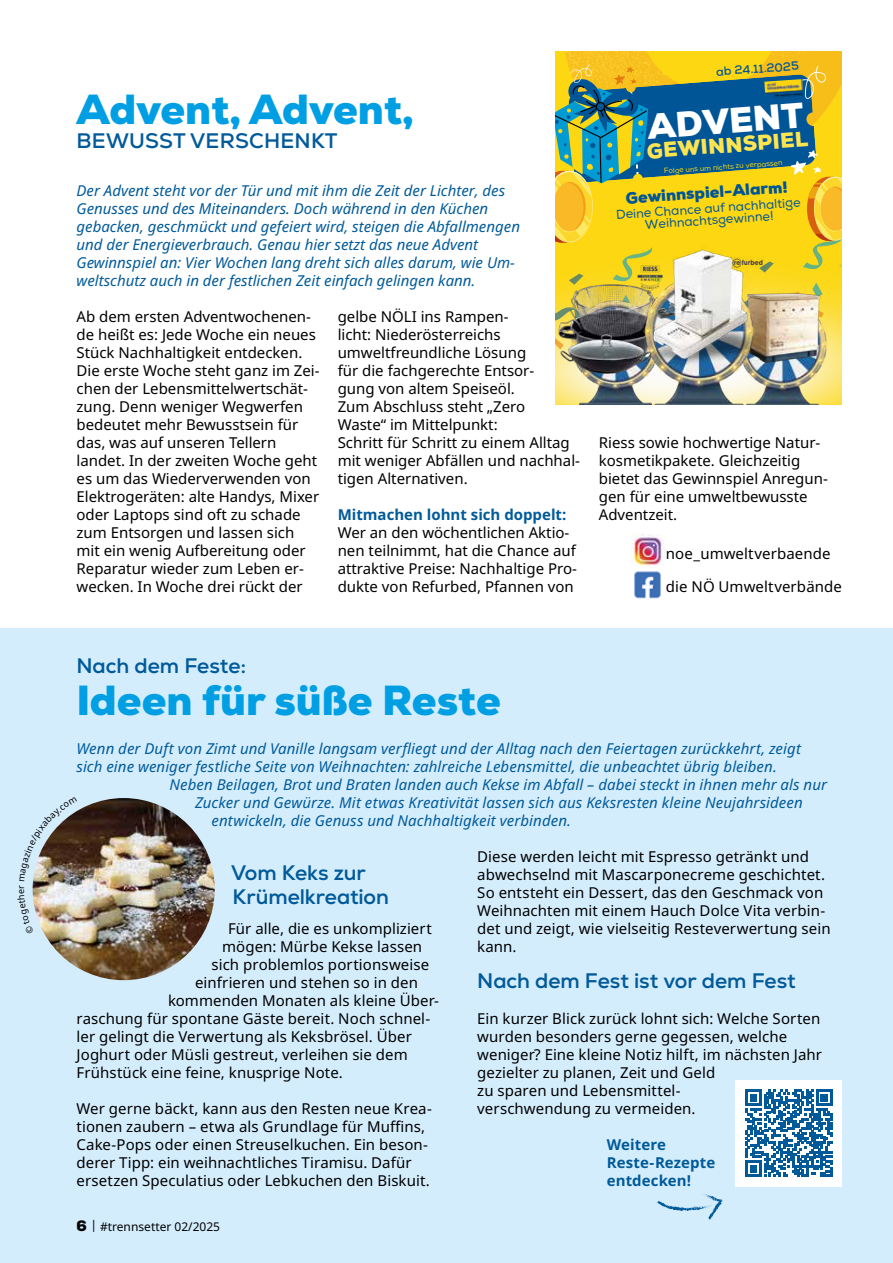
<style>
.page{position:relative;width:893px;height:1263px;background:#fff}
.page>*{position:absolute;margin:0;border:0;box-sizing:border-box;transform-origin:0 0}
.t1{font:900 42px "Nexa";color:#009fe3}
.t2{font:900 35.55px "Nexa";color:#fff}
.t3{font:900 21.3px "Nexa";color:#fee450}
.t4{font:700 21px/24px "Nexa";color:#005a9a}
.t5{font:900 16.35px "Nexa";color:#005597}
.t6{font:15px/18px "Noto Sans";color:#000}
.t7{font:italic 15px/18px "Noto Sans";color:#005a9a}
.t8{font:700 15px/18px "Noto Sans";color:#005a9a}
.t9{font:12.75px/11.7px "Nexa";color:#005597;text-align:center}
.t10{font:12px "Noto Sans";color:#000}
.t11{font:700 12px "Nexa";color:#005597}
.t12{font:7.35px "Nexa";color:#fdd711}
.s1{font-family:"Nexa";font-weight:900;font-size:15px}
</style>
<div class="page">
<div style="left:0;top:628px;width:893px;height:635px;background:#d4edfc"></div>
<img style="left:555px;top:349px;width:287px;height:56px">
<svg style="left:555px;top:51px;width:287px;height:298px;background:#a6aa46"></svg>
<img style="left:569px;top:381px;width:73px;height:24px">
<img style="left:756px;top:299px;width:73px;height:106px">
<img style="left:764px;top:79px;width:40px;height:19px">
<img style="left:764px;top:286px;width:61px;height:81px">
<img style="left:555px;top:268px;width:87px;height:50px">
<img style="left:642px;top:292px;width:114px;height:113px">
<img style="left:644px;top:234px;width:120px;height:142px">
<img style="left:555px;top:318px;width:109px;height:63px">
<img style="left:635px;top:263px;width:29px;height:29px">
<img style="left:731px;top:256px;width:33px;height:14px">
<img style="left:33px;top:798px;width:182px;height:182px;border-radius:91px">
<div style="left:736px;top:1080px;width:106px;height:106px;background:#fff"></div>
<svg style="left:745px;top:1089px;width:87px;height:88px"></svg>
<img style="left:631px;top:535px;width:34px;height:64px">
<svg style="left:657px;top:1193px;width:66px;height:27px"></svg>
<img style="left:32px;top:811px;width:45px;height:123px">
<h1 class="t1" style="left:77px;top:82px;width:339px">Advent, Advent,</h1>
<h3 class="t4" style="left:77px;top:129px;width:262px">BEWUSST VERSCHENKT</h3>
<p class="t7" style="left:77px;top:182px;width:445px">Der Advent steht vor der Tür und mit ihm die Zeit der Lichter, des Genusses und des Miteinanders. Doch während in den Küchen gebacken, geschmückt und gefeiert wird, steigen die Abfallmengen und der Energieverbrauch. Genau hier setzt das neue Advent Gewinnspiel an: Vier Wochen lang dreht sich alles darum, wie Um&shy;weltschutz auch in der festlichen Zeit einfach gelingen kann.</p>
<p class="t6" style="left:77px;top:308px;width:245px">Ab dem ersten Adventwochenen&shy;de heißt es: Jede Woche ein neues<br>Stück Nachhaltigkeit entdecken.<br>Die erste Woche steht ganz im Zei&shy;chen der Lebensmittelwertschät&shy;zung. Denn weniger Wegwerfen bedeutet mehr Bewusstsein für das, was auf unseren Tellern landet. In der zweiten Woche geht es um das Wiederverwenden von<br>Elektrogeräten: alte Handys, Mixer oder Laptops sind oft zu schade zum Entsorgen und lassen sich mit ein wenig Aufbereitung oder<br>Reparatur wieder zum Leben er&shy;wecken. In Woche drei rückt der</p>
<p class="t6" style="left:338px;top:308px;width:244px">gelbe NÖLI ins Rampen-<br>licht: Niederösterreichs umweltfreundliche Lösung<br>für die fachgerechte Entsor-<br>gung von altem Speiseöl.<br>Zum Abschluss steht „Zero<br>Waste“ im Mittelpunkt:<br>Schritt für Schritt zu einem Alltag mit weniger Abfällen und nachhal&shy;tigen Alternativen.</p>
<p class="t8" style="left:338px;top:506px;width:230px">Mitmachen lohnt sich doppelt:</p>
<p class="t6" style="left:338px;top:524px;width:241px">Wer an den wöchentlichen Aktio&shy;nen teilnimmt, hat die Chance auf attraktive Preise: Nachhaltige Pro&shy;dukte von Refurbed, Pfannen von</p>
<p class="t11" style="left:716px;top:64px;width:84px;rotate:-4deg">ab 24.11.2025</p>
<h2 class="t2" style="left:646px;top:104px;width:158px;rotate:-4deg">ADVENT</h2>
<h3 class="t3" style="left:646px;top:137px;width:163px;rotate:-4deg">GEWINNSPIEL</h3>
<p class="t5" style="left:625px;top:187px;width:164px;rotate:-4deg">Gewinnspiel-Alarm!</p>
<p class="t12" style="left:664px;top:167px;width:120px;rotate:-4deg">Folge uns um nichts zu verpassen</p>
<p class="t9" style="left:616px;top:209px;width:186px;rotate:-4deg">Deine Chance auf nachhaltige<br>Weihnachtsgewinne!</p>
<p class="t6" style="left:599px;top:434px;width:231px">Riess sowie hochwertige Natur&shy;kosmetikpakete. Gleichzeitig bietet das Gewinnspiel Anregun&shy;gen für eine umweltbewusste<br>Adventzeit.</p>
<p class="t6" style="left:666px;top:545px;width:166px">noe_umweltverbaende</p>
<p class="t6" style="left:666px;top:578px;width:177px">die NÖ Umweltverbände</p>
<h3 class="t4" style="left:77px;top:654px;width:171px">Nach dem Feste:</h3>
<h1 class="t1" style="left:77px;top:673px;width:426px">Ideen für süße Reste</h1>
<p class="t7" style="left:77px;top:740px;width:726px">Wenn der Duft von Zimt und Vanille langsam verfliegt und der Alltag nach den Feiertagen zurückkehrt, zeigt</p>
<p class="t7" style="left:77px;top:758px;width:702px">sich eine weniger festliche Seite von Weihnachten: zahlreiche Lebensmittel, die unbeachtet übrig bleiben.</p>
<p class="t7" style="left:170px;top:776px;width:659px">Neben Beilagen, Brot und Braten landen auch Kekse im Abfall – dabei steckt in ihnen mehr als nur</p>
<p class="t7" style="left:195px;top:794px;width:609px">Zucker und Gewürze. Mit etwas Kreativität lassen sich aus Keksresten kleine Neujahrsideen</p>
<p class="t7" style="left:212px;top:812px;width:361px">entwickeln, die Genuss und Nachhaltigkeit verbinden.</p>
<h3 class="t4" style="left:231px;top:861px;width:159px">Vom Keks zur<br>Krümelkreation</h3>
<p class="t6" style="left:228px;top:920px;width:205px">Für alle, die es unkompliziert</p>
<p class="t6" style="left:222px;top:938px;width:202px">mögen: Mürbe Kekse lassen</p>
<p class="t6" style="left:212px;top:956px;width:219px">sich problemlos portionsweise</p>
<p class="t6" style="left:195px;top:974px;width:225px">einfrieren und stehen so in den</p>
<p class="t6" style="left:168px;top:992px;width:273px">kommenden Monaten als kleine Über-</p>
<p class="t6" style="left:77px;top:1010px;width:355px">raschung für spontane Gäste bereit. Noch schnel-</p>
<p class="t6" style="left:77px;top:1028px;width:337px">ler gelingt die Verwertung als Keksbrösel. Über</p>
<p class="t6" style="left:77px;top:1046px;width:333px">Joghurt oder Müsli gestreut, verleihen sie dem</p>
<p class="t6" style="left:77px;top:1064px;width:268px">Frühstück eine feine, knusprige Note.</p>
<p class="t6" style="left:77px;top:1100px;width:357px">Wer gerne bäckt, kann aus den Resten neue Krea&shy;tionen zaubern – etwa als Grundlage für Muffins, Cake-Pops oder einen Streuselkuchen. Ein beson&shy;derer Tipp: ein weihnachtliches Tiramisu. Dafür ersetzen Speculatius oder Lebkuchen den Biskuit.</p>
<p class="t6" style="left:477px;top:848px;width:355px">Diese werden leicht mit Espresso getränkt und abwechselnd mit Mascarponecreme geschichtet.<br>So entsteht ein Dessert, das den Geschmack von Weihnachten mit einem Hauch Dolce Vita verbin&shy;det und zeigt, wie vielseitig Resteverwertung sein kann.</p>
<h3 class="t4" style="left:477px;top:969px;width:320px">Nach dem Fest ist vor dem Fest</h3>
<p class="t6" style="left:477px;top:1010px;width:346px">Ein kurzer Blick zurück lohnt sich: Welche Sorten wurden besonders gerne gegessen, welche weniger? Eine kleine Notiz hilft, im nächsten Jahr gezielter zu planen, Zeit und Geld<br>zu sparen und Lebensmittel-<br>verschwendung zu vermeiden.</p>
<p class="t8" style="left:607px;top:1136px;width:110px">Weitere<br>Reste-Rezepte entdecken!</p>
<p class="t10" style="left:77px;top:1218px;width:145px"><span class="s1">6</span> | #trennsetter 02/2025</p>
</div>
